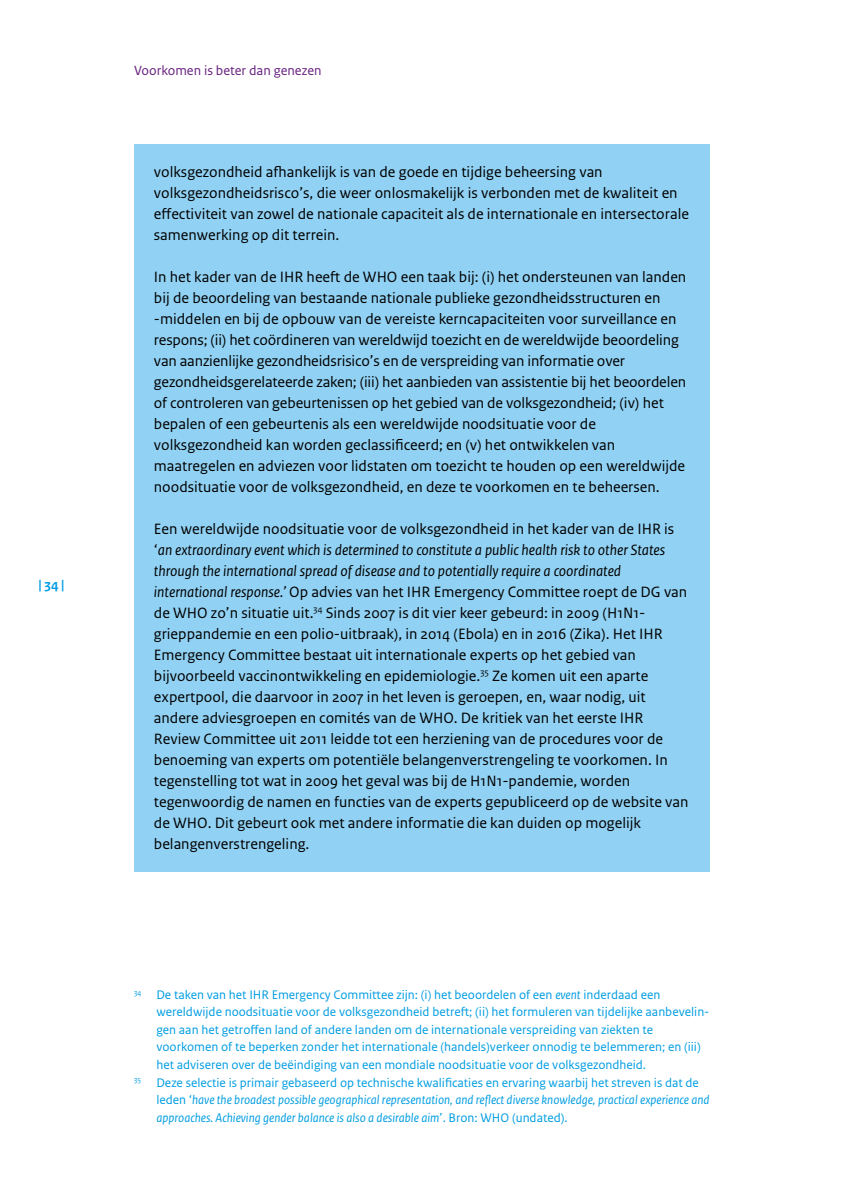
<style>
.page{position:relative;width:844px;height:1191px;background:#fff}
.page>*{position:absolute;margin:0;border:0;box-sizing:border-box;transform-origin:0 0}
._21_RO_Kader_Broodte{font:15.75px/21px "Rijksoverheid Sans Text";color:#000}
.t1{font:14px "Rijksoverheid Sans Text";color:#67207f}
.t2{font:700 14px "Rijksoverheid Sans Text";color:#009de2}
._14_RO_Voetnoot{font:13.12px/17.5px "Rijksoverheid Sans Text";color:#009de2}
._14_RO_Voetnoot-2{font:italic 13.12px/17.5px "Rijksoverheid Sans Text";color:#009de2}
.s1{font-style:italic}
.s2{font-style:normal}
</style>
<div class="page">
<div style="left:134px;top:144px;width:575px;height:118px;background:#91d1f3"></div>
<div style="left:134px;top:249px;width:575px;height:265px;background:#91d1f3"></div>
<div style="left:134px;top:501px;width:575px;height:370px;background:#91d1f3"></div>
<p class="t2" style="left:38px;top:576px;width:28px">| 34 |</p>
<p class="t1" style="left:134px;top:62px;width:189px">Voorkomen is beter dan genezen</p>
<p class="_21_RO_Kader_Broodte" style="left:154px;top:161px;width:536px">volksgezondheid afhankelijk is van de goede en tijdige beheersing van volksgezondheidsrisco’s, die weer onlosmakelijk is verbonden met de kwaliteit en effectiviteit van zowel de nationale capaciteit als de internationale en intersectorale samenwerking op dit terrein.</p>
<p class="_21_RO_Kader_Broodte" style="left:154px;top:266px;width:534px">In het kader van de IHR heeft de WHO een taak bij: (i) het ondersteunen van landen bij de beoordeling van bestaande nationale publieke gezondheidsstructuren en -middelen en bij de opbouw van de vereiste kerncapaciteiten voor surveillance en respons; (ii) het coördineren van wereldwijd toezicht en de wereldwijde beoordeling van aanzienlijke gezondheidsrisico’s en de verspreiding van informatie over gezondheidsgerelateerde zaken; (iii) het aanbieden van assistentie bij het beoordelen of controleren van gebeurtenissen op het gebied van de volksgezondheid; (iv) het bepalen of een gebeurtenis als een wereldwijde noodsituatie voor de volksgezondheid kan worden geclassificeerd; en (v) het ontwikkelen van maatregelen en adviezen voor lidstaten om toezicht te houden op een wereldwijde noodsituatie voor de volksgezondheid, en deze te voorkomen en te beheersen.</p>
<p class="_21_RO_Kader_Broodte" style="left:154px;top:518px;width:536px">Een wereldwijde noodsituatie voor de volksgezondheid in het kader van de IHR is ‘<span class="s1">an extraordinary event which is determined to constitute a public health risk to other States through the international spread of disease and to potentially require a coordinated international response.’</span> Op advies van het IHR Emergency Committee roept de DG van de WHO zo’n situatie uit.<sup>34</sup> Sinds 2007 is dit vier keer gebeurd: in 2009 (H1N1- grieppandemie en een polio-uitbraak), in 2014 (Ebola) en in 2016 (Zika). Het IHR Emergency Committee bestaat uit internationale experts op het gebied van bijvoorbeeld vaccinontwikkeling en epidemiologie.<sup>35</sup> Ze komen uit een aparte expertpool, die daarvoor in 2007 in het leven is geroepen, en, waar nodig, uit andere adviesgroepen en comités van de WHO. De kritiek van het eerste IHR Review Committee uit 2011 leidde tot een herziening van de procedures voor de benoeming van experts om potentiële belangenverstrengeling te voorkomen. In tegenstelling tot wat in 2009 het geval was bij de H1N1-pandemie, worden tegenwoordig de namen en functies van de experts gepubliceerd op de website van de WHO. Dit gebeurt ook met andere informatie die kan duiden op mogelijk belangenverstrengeling.</p>
<p class="_14_RO_Voetnoot" style="left:156px;top:986px;width:554px;text-indent:-22px"><sup>34</sup> De taken van het IHR Emergency Committee zijn: (i) het beoordelen of een <span class="s1">event</span> inderdaad een wereldwijde noodsituatie voor de volksgezondheid betreft; (ii) het formuleren van tijdelijke aanbevelin&shy;gen aan het getroffen land of andere landen om de internationale verspreiding van ziekten te voorkomen of te beperken zonder het internationale (handels)verkeer onnodig te belemmeren; en (iii) het adviseren over de beëindiging van een mondiale noodsituatie voor de volksgezondheid.</p>
<p class="_14_RO_Voetnoot-2" style="left:156px;top:1073px;width:554px;text-indent:-22px"><sup>35</sup> <span class="s2">Deze selectie is primair gebaseerd op technische kwalificaties en ervaring waarbij het streven is dat de leden ‘</span>have the broadest possible geographical representation, and reflect diverse knowledge, practical experience and approaches. Achieving gender balance is also a desirable aim<span class="s2">’. Bron: WHO (undated).</span></p>
</div>
